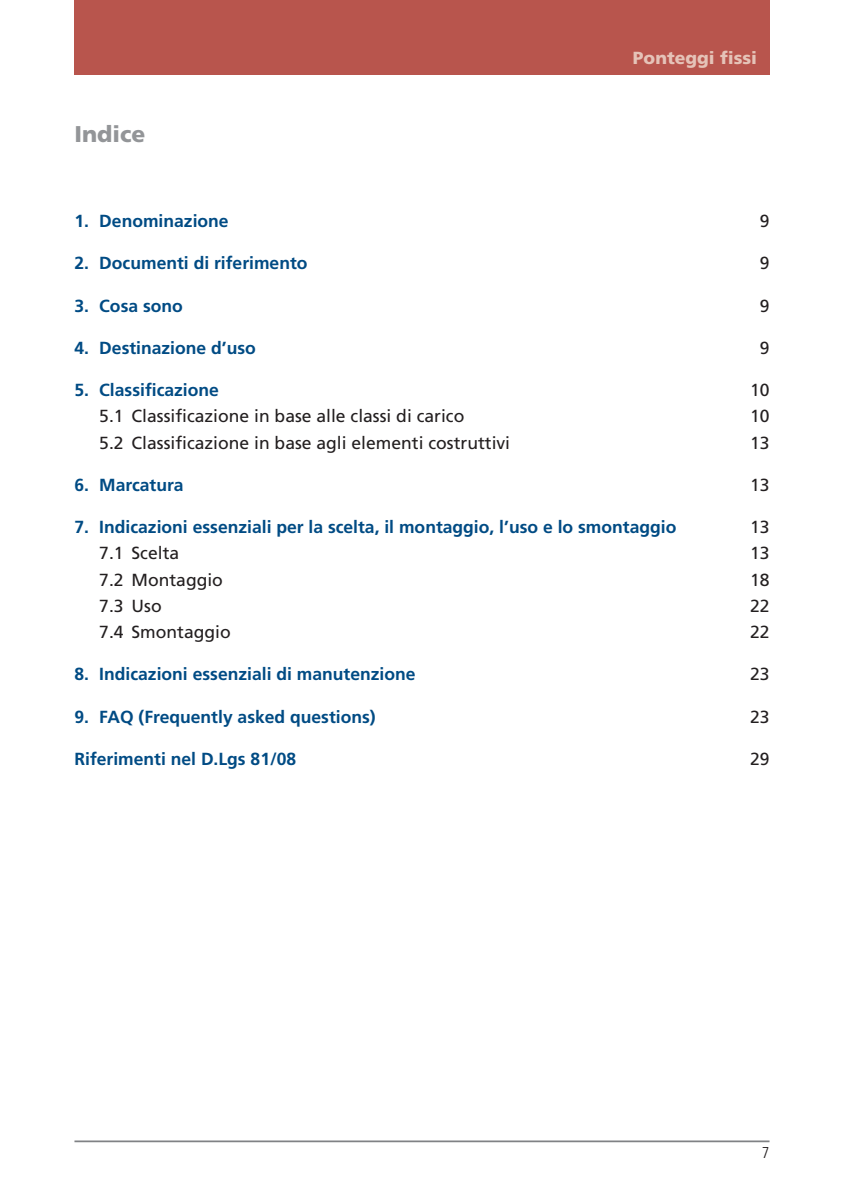
<style>
.page{position:relative;width:844px;height:1191px;background:#fff}
.page>*{position:absolute;margin:0;border:0;box-sizing:border-box;transform-origin:0 0}
.t1{font:22.75px "Frutiger HAIAAH";color:#939598}
.t2{font:17.5px "Frutige HAIAAD";color:#004b84}
.t3{font:17.5px "Frutiger HAIAAE";color:#231f20}
.t4{font:17.5px "Frutiger HAIAAH";color:#e5c3b8}
.t5{font:15.75px "Frutiger LHAIAAB";color:#231f20}
</style>
<div class="page">
<div style="left:74px;top:0;width:695px;height:74px;background:#b8554d"></div>
<hr style="left:74px;top:1140px;width:695px;height:2px;background:#808285">
<h1 class="t1" style="left:74px;top:125px;width:72px">Indice</h1>
<p class="t4" style="left:632px;top:51px;width:126px">Ponteggi fissi</p>
<p class="t2" style="left:74px;top:214px;width:156px">1. Denominazione</p>
<p class="t3" style="left:759px;top:214px;width:11px">9</p>
<p class="t2" style="left:74px;top:256px;width:234px">2. Documenti di riferimento</p>
<p class="t3" style="left:759px;top:256px;width:11px">9</p>
<p class="t2" style="left:74px;top:298px;width:110px">3. Cosa sono</p>
<p class="t3" style="left:759px;top:298px;width:11px">9</p>
<p class="t2" style="left:74px;top:341px;width:183px">4. Destinazione d’uso</p>
<p class="t3" style="left:759px;top:341px;width:11px">9</p>
<p class="t2" style="left:74px;top:383px;width:146px">5. Classificazione</p>
<p class="t3" style="left:749px;top:383px;width:21px">10</p>
<p class="t3" style="left:99px;top:409px;width:366px">5.1 Classificazione in base alle classi di carico</p>
<p class="t3" style="left:749px;top:409px;width:21px">10</p>
<p class="t3" style="left:99px;top:435px;width:412px">5.2 Classificazione in base agli elementi costruttivi</p>
<p class="t3" style="left:749px;top:435px;width:21px">13</p>
<p class="t2" style="left:74px;top:478px;width:111px">6. Marcatura</p>
<p class="t3" style="left:749px;top:478px;width:21px">13</p>
<p class="t2" style="left:74px;top:520px;width:603px">7. Indicazioni essenziali per la scelta, il montaggio, l’uso e lo smontaggio</p>
<p class="t3" style="left:749px;top:520px;width:21px">13</p>
<p class="t3" style="left:99px;top:546px;width:81px">7.1 Scelta</p>
<p class="t3" style="left:749px;top:546px;width:21px">13</p>
<p class="t3" style="left:99px;top:572px;width:125px">7.2 Montaggio</p>
<p class="t3" style="left:749px;top:572px;width:21px">18</p>
<p class="t3" style="left:99px;top:598px;width:64px">7.3 Uso</p>
<p class="t3" style="left:749px;top:598px;width:21px">22</p>
<p class="t3" style="left:99px;top:625px;width:133px">7.4 Smontaggio</p>
<p class="t3" style="left:749px;top:625px;width:21px">22</p>
<p class="t2" style="left:74px;top:667px;width:342px">8. Indicazioni essenziali di manutenzione</p>
<p class="t3" style="left:749px;top:667px;width:21px">23</p>
<p class="t2" style="left:74px;top:709px;width:303px">9. FAQ (Frequently asked questions)</p>
<p class="t3" style="left:749px;top:709px;width:21px">23</p>
<p class="t2" style="left:74px;top:752px;width:223px">Riferimenti nel D.Lgs 81/08</p>
<p class="t3" style="left:749px;top:752px;width:21px">29</p>
<p class="t5" style="left:761px;top:1146px;width:9px">7</p>
</div>
